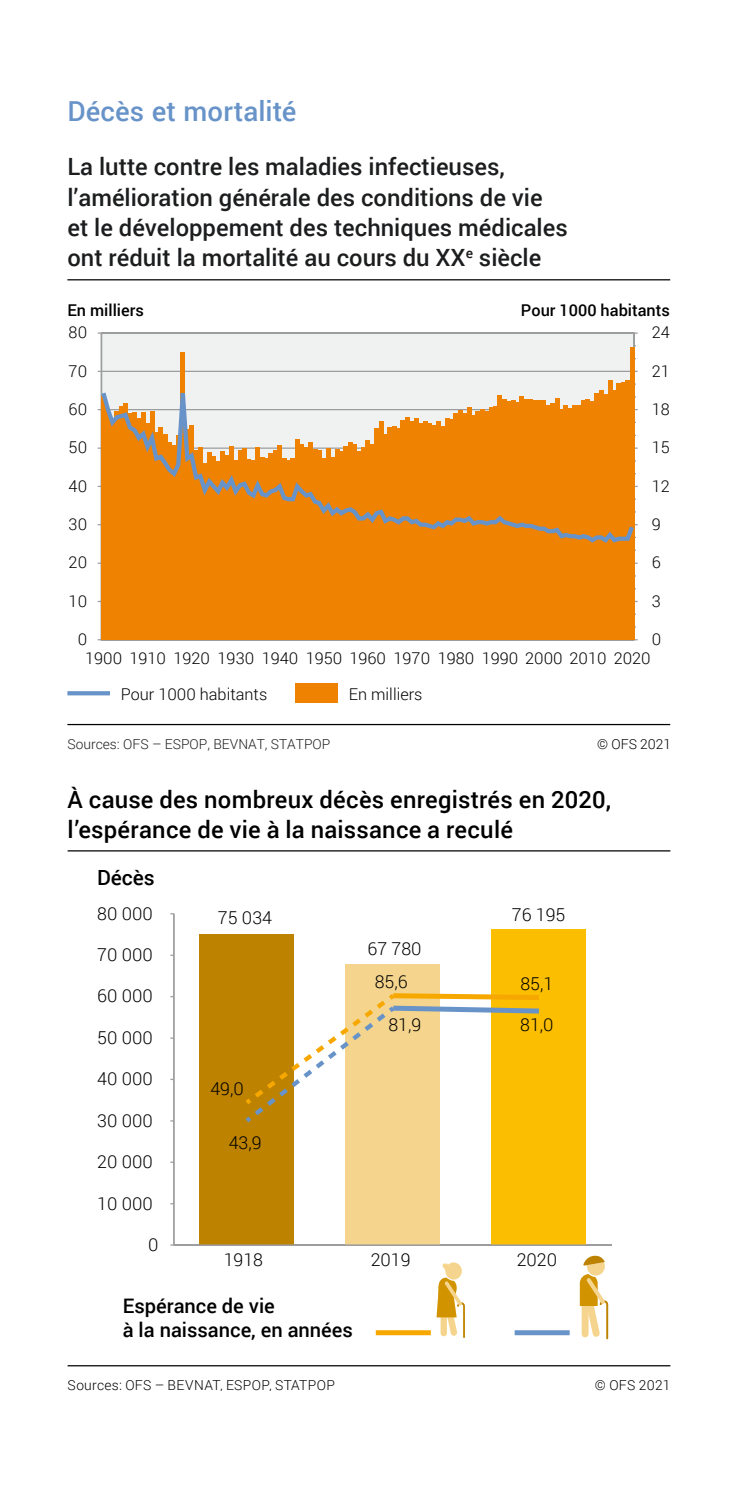
<style>
.page{position:relative;width:738px;height:1489px;background:#fff}
.page>*{position:absolute;margin:0;border:0;box-sizing:border-box;transform-origin:0 0}
.Untertitel_1_farbig{font:500 27.5px "Roboto";letter-spacing:.005em;color:#6893c8}
.t1{font:500 23.75px/30px "Roboto";color:#1c1d1e}
.t2{font:500 23.75px/30px "Roboto";letter-spacing:.01em;color:#000}
.t3{font:500 21px "Roboto";color:#000}
.t4{font:500 20px/24px "Roboto";color:#000}
.t5{font:300 17.75px "Roboto";color:#000}
.t6{font:300 16.25px/35.2px "Roboto";color:#000}
.t7{font:500 16.25px "Roboto";color:#000}
.t8{font:300 13.75px "Roboto";letter-spacing:.02em;color:#000}
.t9{font:300 13.75px "Roboto";color:#1c1d1e}
</style>
<div class="page">
<hr style="left:67px;top:724px;width:602px;height:1px;background:#000">
<hr style="left:67px;top:279px;width:602px;height:1px;background:#000">
<svg style="left:67px;top:332px;width:570px;height:364px"></svg>
<div style="left:295px;top:683px;width:43px;height:19px;background:#ef8200"></div>
<hr style="left:68px;top:1364px;width:602px;height:2px;background:#000">
<hr style="left:68px;top:850px;width:602px;height:1px;background:#000">
<hr style="left:173px;top:913px;width:1px;height:331px;background:#9c9d9f">
<div style="left:199px;top:934px;width:95px;height:310px;background:#bd8300"></div>
<div style="left:345px;top:964px;width:95px;height:280px;background:#f5d58d"></div>
<div style="left:491px;top:929px;width:94px;height:315px;background:#fbbe00"></div>
<svg style="left:245px;top:993px;width:294px;height:130px"></svg>
<hr style="left:174px;top:1244px;width:437px;height:1px;background:#9c9d9f">
<div style="left:375px;top:1330px;width:55px;height:5px;background:#f7a800"></div>
<div style="left:514px;top:1330px;width:55px;height:5px;background:#6893c8"></div>
<svg style="left:579px;top:1255px;width:28px;height:84px"></svg>
<svg style="left:436px;top:1277px;width:28px;height:60px"></svg>
<div style="left:445px;top:1262px;width:16px;height:17px;background:#f5d58e;border-radius:50%"></div>
<svg style="left:442px;top:1263px;width:6px;height:7px"></svg>
<h3 class="Untertitel_1_farbig" style="left:67px;top:91px;width:230px">Décès et mortalité</h3>
<p class="t1" style="left:67px;top:151px;width:501px">La lutte contre les maladies infectieuses, l’amélioration générale des conditions de vie et le développement des techniques médicales ont réduit la mortalité au cours du XX<sup>e</sup> siècle</p>
<p class="t7" style="left:67px;top:299px;width:78px">En milliers</p>
<p class="t7" style="left:520px;top:299px;width:150px">Pour 1000 habitants</p>
<p class="t6" style="left:69px;top:314px;width:20px">80</p>
<p class="t6" style="left:651px;top:314px;width:20px">24</p>
<p class="t6" style="left:69px;top:352px;width:20px">70</p>
<p class="t6" style="left:651px;top:352px;width:20px">21</p>
<p class="t6" style="left:69px;top:391px;width:20px">60</p>
<p class="t6" style="left:651px;top:391px;width:20px">18</p>
<p class="t6" style="left:69px;top:429px;width:20px">50</p>
<p class="t6" style="left:651px;top:429px;width:20px">15</p>
<p class="t6" style="left:69px;top:467px;width:20px">40</p>
<p class="t6" style="left:651px;top:467px;width:20px">12</p>
<p class="t6" style="left:69px;top:506px;width:20px">30</p>
<p class="t6" style="left:651px;top:506px;width:11px">9</p>
<p class="t6" style="left:69px;top:544px;width:20px">20</p>
<p class="t6" style="left:651px;top:544px;width:11px">6</p>
<p class="t6" style="left:69px;top:582px;width:20px">10</p>
<p class="t6" style="left:651px;top:582px;width:11px">3</p>
<p class="t6" style="left:78px;top:621px;width:11px">0</p>
<p class="t6" style="left:651px;top:621px;width:11px">0</p>
<p class="t6" style="left:121px;top:640px;width:531px;text-indent:-36px">1900 1910 1920 1930 1940 1950 1960 1970 1980 1990 2000 2010 2020<br>Pour 1000 habitants</p>
<p class="t6" style="left:348px;top:675px;width:75px">En milliers</p>
<p class="t9" style="left:67px;top:735px;width:264px">Sources: OFS – ESPOP, BEVNAT, STATPOP</p>
<p class="t8" style="left:596px;top:735px;width:75px">© OFS 2021</p>
<p class="t2" style="left:67px;top:784px;width:544px">À cause des nombreux décès enregistrés en 2020, l’espérance de vie à la naissance a reculé</p>
<p class="t3" style="left:97px;top:862px;width:59px">Décès</p>
<p class="t5" style="left:97px;top:900px;width:57px">80 000</p>
<p class="t5" style="left:97px;top:942px;width:57px">70 000</p>
<p class="t5" style="left:97px;top:983px;width:57px">60 000</p>
<p class="t5" style="left:97px;top:1025px;width:57px">50 000</p>
<p class="t5" style="left:97px;top:1066px;width:57px">40 000</p>
<p class="t5" style="left:97px;top:1107px;width:57px">30 000</p>
<p class="t5" style="left:97px;top:1149px;width:57px">20 000</p>
<p class="t5" style="left:97px;top:1190px;width:57px">10 000</p>
<p class="t5" style="left:148px;top:1232px;width:12px">0</p>
<p class="t5" style="left:218px;top:905px;width:56px">75 034</p>
<p class="t5" style="left:210px;top:1076px;width:35px">49,0</p>
<p class="t5" style="left:228px;top:1130px;width:34px">43,9</p>
<p class="t5" style="left:367px;top:936px;width:56px">67 780</p>
<p class="t5" style="left:511px;top:901px;width:55px">76 195</p>
<p class="t5" style="left:374px;top:969px;width:34px">85,6</p>
<p class="t5" style="left:520px;top:971px;width:34px">85,1</p>
<p class="t5" style="left:388px;top:1012px;width:34px">81,9</p>
<p class="t5" style="left:519px;top:1011px;width:35px">81,0</p>
<p class="t5" style="left:223px;top:1247px;width:41px">1918</p>
<p class="t5" style="left:370px;top:1247px;width:41px">2019</p>
<p class="t5" style="left:516px;top:1247px;width:42px">2020</p>
<p class="t4" style="left:123px;top:1293px;width:231px">Espérance de vie<br>à la naissance, en années</p>
<p class="t8" style="left:68px;top:1375px;width:269px">Sources: OFS – BEVNAT, ESPOP, STATPOP</p>
<p class="t8" style="left:594px;top:1375px;width:77px">© OFS 2021</p>
</div>
